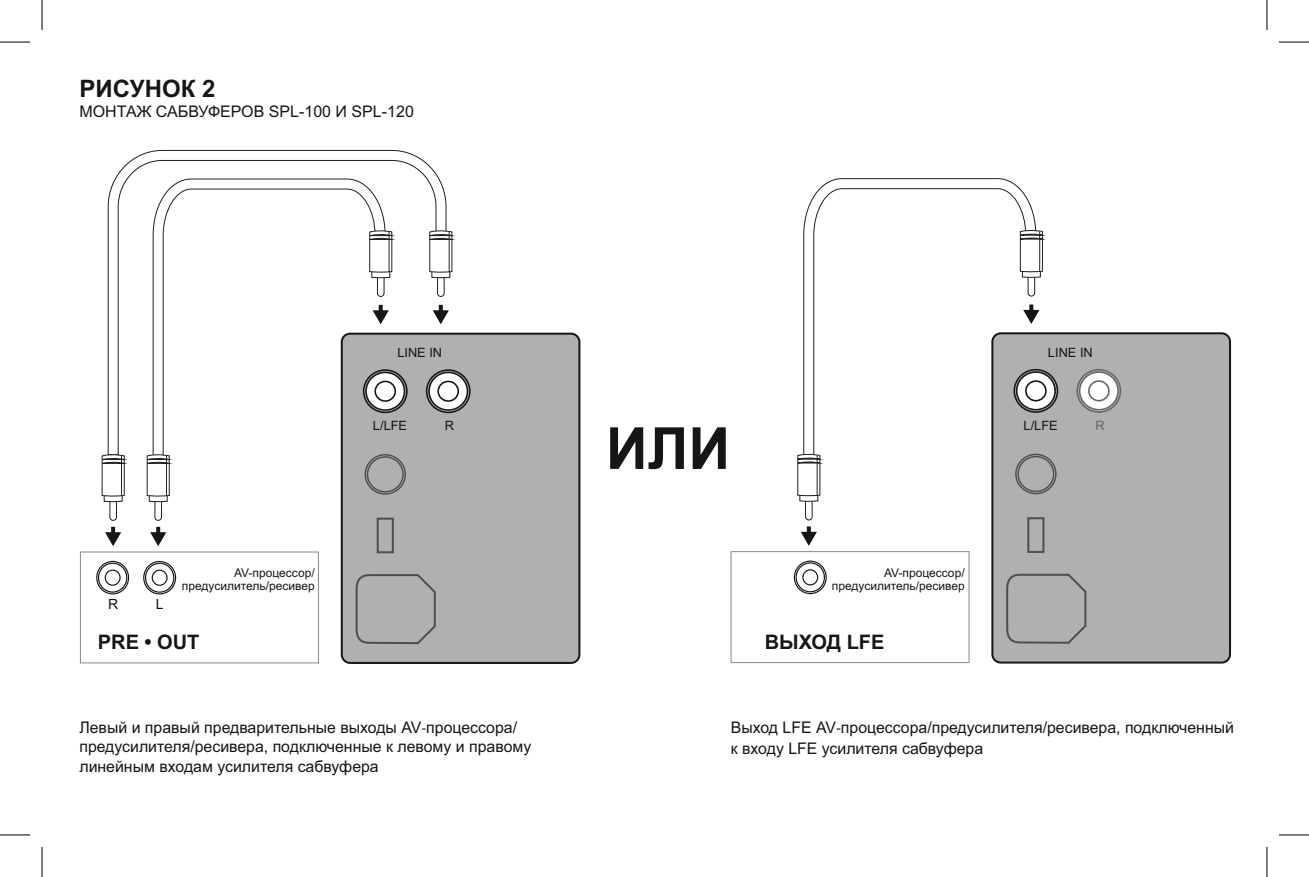
<style>
.page{position:relative;width:1309px;height:877px;background:#fff}
.page>*{position:absolute;margin:0;border:0;box-sizing:border-box;transform-origin:0 0}
.t1{font:700 58px "Arial";color:#151616}
.t2{font:700 24px "Arial";color:#151616}
.t3{font:700 20px "Arial";color:#151616}
.t4{font:16px/19.6px "Arial";color:#151616}
.t5{font:14px "Arial";color:#151616}
.t6{font:12.8px "Arial";color:#151616}
.t7{font:12.8px "Arial";color:#686868}
.t8{font:12px/13.2px "Arial";color:#151616;text-align:right}
.s1{font-family:"Calibri"}
</style>
<div class="page">
<svg style="left:107px;top:149px;width:340px;height:304px"></svg>
<svg style="left:152px;top:178px;width:234px;height:286px"></svg>
<div style="left:80px;top:551px;width:239px;height:112px;border:1px solid #898989"></div>
<svg style="left:101px;top:453px;width:24px;height:93px"></svg>
<svg style="left:146px;top:453px;width:24px;height:93px"></svg>
<svg style="left:96px;top:560px;width:33px;height:34px"></svg>
<svg style="left:143px;top:560px;width:33px;height:34px"></svg>
<div style="left:339px;top:331px;width:242px;height:333px;background:#afb0b0"></div>
<svg style="left:363px;top:369px;width:44px;height:44px"></svg>
<svg style="left:426px;top:369px;width:44px;height:44px"></svg>
<svg style="left:364px;top:454px;width:42px;height:40px;background:#9b9c9b"></svg>
<svg style="left:354px;top:572px;width:83px;height:72px;background:#a6a7a7"></svg>
<div style="left:376px;top:517px;width:18px;height:36px;border:2px solid #4e4e4d"></div>
<svg style="left:358px;top:229px;width:35px;height:68px"></svg>
<svg style="left:418px;top:229px;width:35px;height:68px"></svg>
<svg style="left:372px;top:305px;width:17px;height:19px"></svg>
<svg style="left:432px;top:305px;width:17px;height:19px"></svg>
<svg style="left:803px;top:178px;width:233px;height:305px"></svg>
<div style="left:730px;top:551px;width:239px;height:111px;border:1px solid #898989"></div>
<svg style="left:797px;top:452px;width:23px;height:68px"></svg>
<svg style="left:801px;top:526px;width:15px;height:19px"></svg>
<svg style="left:793px;top:560px;width:33px;height:33px"></svg>
<div style="left:990px;top:331px;width:241px;height:333px;background:#afb0b0"></div>
<svg style="left:1013px;top:369px;width:44px;height:43px"></svg>
<svg style="left:1076px;top:369px;width:44px;height:43px"></svg>
<svg style="left:1014px;top:453px;width:42px;height:41px;background:#9b9c9c"></svg>
<svg style="left:1004px;top:572px;width:83px;height:72px;background:#a6a7a7"></svg>
<div style="left:1027px;top:517px;width:17px;height:35px;border:2px solid #4e4e4d"></div>
<svg style="left:1008px;top:229px;width:35px;height:68px"></svg>
<svg style="left:1022px;top:304px;width:17px;height:20px"></svg>
<hr style="left:0;top:42px;width:30px;height:1px;background:#000">
<hr style="left:1278px;top:42px;width:30px;height:1px;background:#000">
<hr style="left:0;top:834px;width:30px;height:1px;background:#000">
<hr style="left:1278px;top:834px;width:30px;height:1px;background:#000">
<hr style="left:42px;top:0;width:1px;height:30px;background:#000">
<hr style="left:42px;top:846px;width:1px;height:30px;background:#000">
<hr style="left:1266px;top:0;width:1px;height:30px;background:#000">
<hr style="left:1266px;top:846px;width:1px;height:30px;background:#000">
<h2 class="t2" style="left:79px;top:80px;width:137px">РИСУНОК 2</h2>
<p class="t4" style="left:79px;top:103px;width:336px">МОНТАЖ САБВУФЕРОВ SPL-100 И SPL-120</p>
<p class="t6" style="left:397px;top:348px;width:46px">LINE IN</p>
<p class="t6" style="left:373px;top:421px;width:36px">L/LFE</p>
<p class="t6" style="left:444px;top:421px;width:11px">R</p>
<h1 class="t1" style="left:605px;top:426px;width:126px">ИЛИ</h1>
<p class="t5" style="left:108px;top:598px;width:12px">R</p>
<p class="t5" style="left:156px;top:598px;width:9px">L</p>
<p class="t8" style="left:182px;top:566px;width:134px">AV-процессор/ предусилитель/ресивер</p>
<p class="t8" style="left:831px;top:566px;width:134px">AV-процессор/ предусилитель/ресивер</p>
<p class="t3" style="left:98px;top:633px;width:103px">PRE • OUT</p>
<p class="t3" style="left:764px;top:633px;width:121px">ВЫХОД LFE</p>
<p class="t6" style="left:1047px;top:347px;width:46px">LINE IN</p>
<p class="t6" style="left:1023px;top:420px;width:36px">L/LFE</p>
<p class="t7" style="left:1095px;top:420px;width:11px">R</p>
<p class="t4" style="left:79px;top:718px;width:453px">Левый и правый предварительные выходы AV<span class="s1">-</span>процессора/ предусилителя/ресивера, подключенные к левому и правому линейным входам усилителя сабвуфера</p>
<p class="t4" style="left:730px;top:717px;width:504px;line-height:21.6px">Выход LFE AV<span class="s1">-</span>процессора/предусилителя/ресивера, подключенный к входу LFE усилителя сабвуфера</p>
</div>
